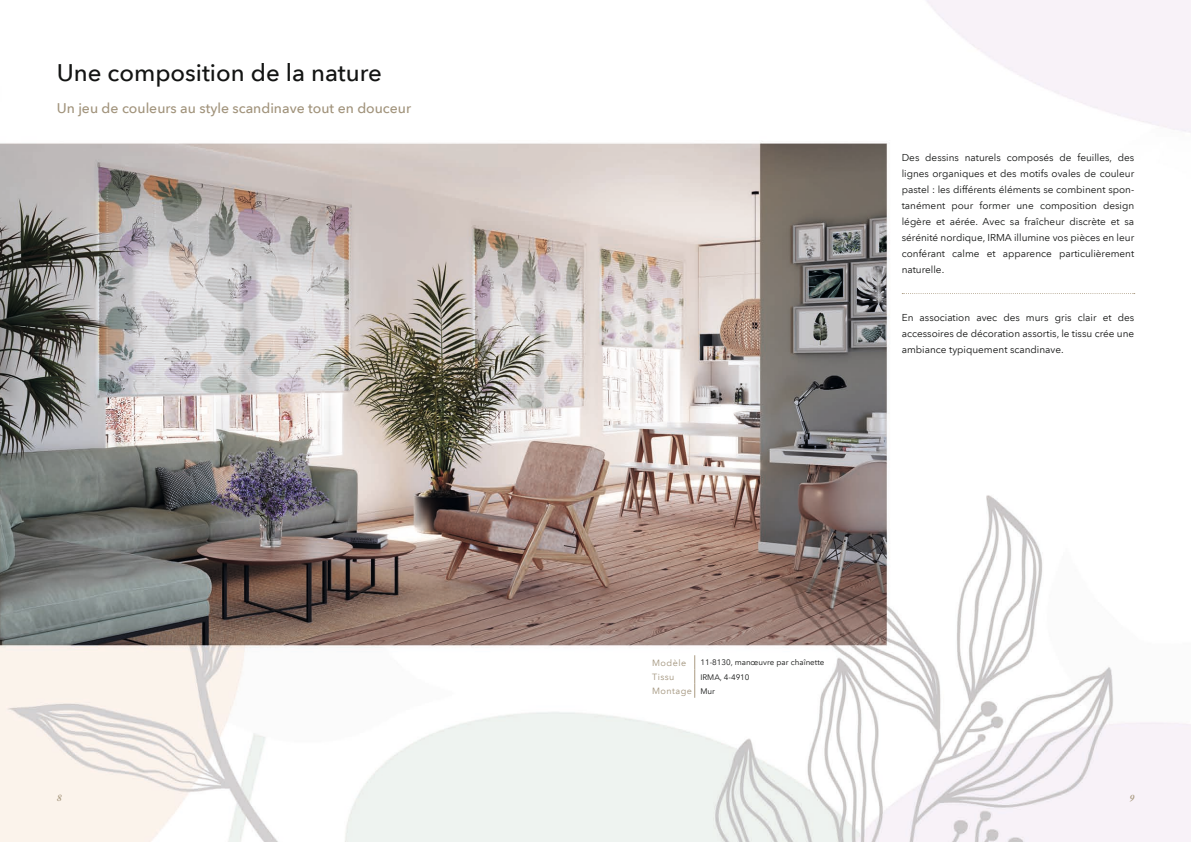
<style>
.page{position:relative;width:1191px;height:842px;background:#fff}
.page>*{position:absolute;margin:0;border:0;box-sizing:border-box;transform-origin:0 0}
.t1{font:500 24px "Avenir Next LT Com";color:#131413}
.t2{font:500 14px "Avenir Next LT Com";color:#a1937b}
.t3{font:10px/16px "Avenir Next LT Com";color:#131413;text-align:justify}
.t4{font:italic 600 10px "Garamond Premr Pro";color:#aa9b82}
.t5{font:9px "Avenir Next LT Com";letter-spacing:.05em;color:#a1937b}
.t6{font:8px "Avenir Next LT Com";color:#131413}
.s1{font-size:8px;color:#131413}
</style>
<div class="page">
<img style="left:0;top:0;width:1191px;height:842px">
<svg style="left:902px;top:293px;width:232px;height:1px"></svg>
<svg style="left:694px;top:655px;width:1px;height:43px"></svg>
<h1 class="t1" style="left:57px;top:58px;width:327px">Une composition de la nature</h1>
<h2 class="t2" style="left:57px;top:100px;width:356px">Un jeu de couleurs au style scandinave tout en douceur</h2>
<p class="t3" style="left:901px;top:150px;width:234px">Des dessins naturels composés de feuilles, des lignes organiques et des motifs ovales de couleur pastel : les différents éléments se combinent spon&shy;tanément pour former une composition design légère et aérée. Avec sa fraîcheur discrète et sa sérénité nordique, IRMA illumine vos pièces en leur conférant calme et apparence particulièrement naturelle.</p>
<p class="t3" style="left:901px;top:310px;width:234px">En association avec des murs gris clair et des accessoires de décoration assortis, le tissu crée une ambiance typiquement scandinave.</p>
<p class="t5" style="left:652px;top:657px;width:36px">Modèle</p>
<p class="t6" style="left:700px;top:658px;width:126px">11-8130, manœuvre par chaînette</p>
<p class="t5" style="left:652px;top:671px;width:24px">Tissu</p>
<p class="t6" style="left:700px;top:672px;width:51px">IRMA, 4-4910</p>
<p class="t5" style="left:652px;top:686px;width:64px">Montage <span class="s1">Mur</span></p>
<p class="t4" style="left:57px;top:792px;width:6px">8</p>
<p class="t4" style="left:1129px;top:792px;width:6px">9</p>
</div>
